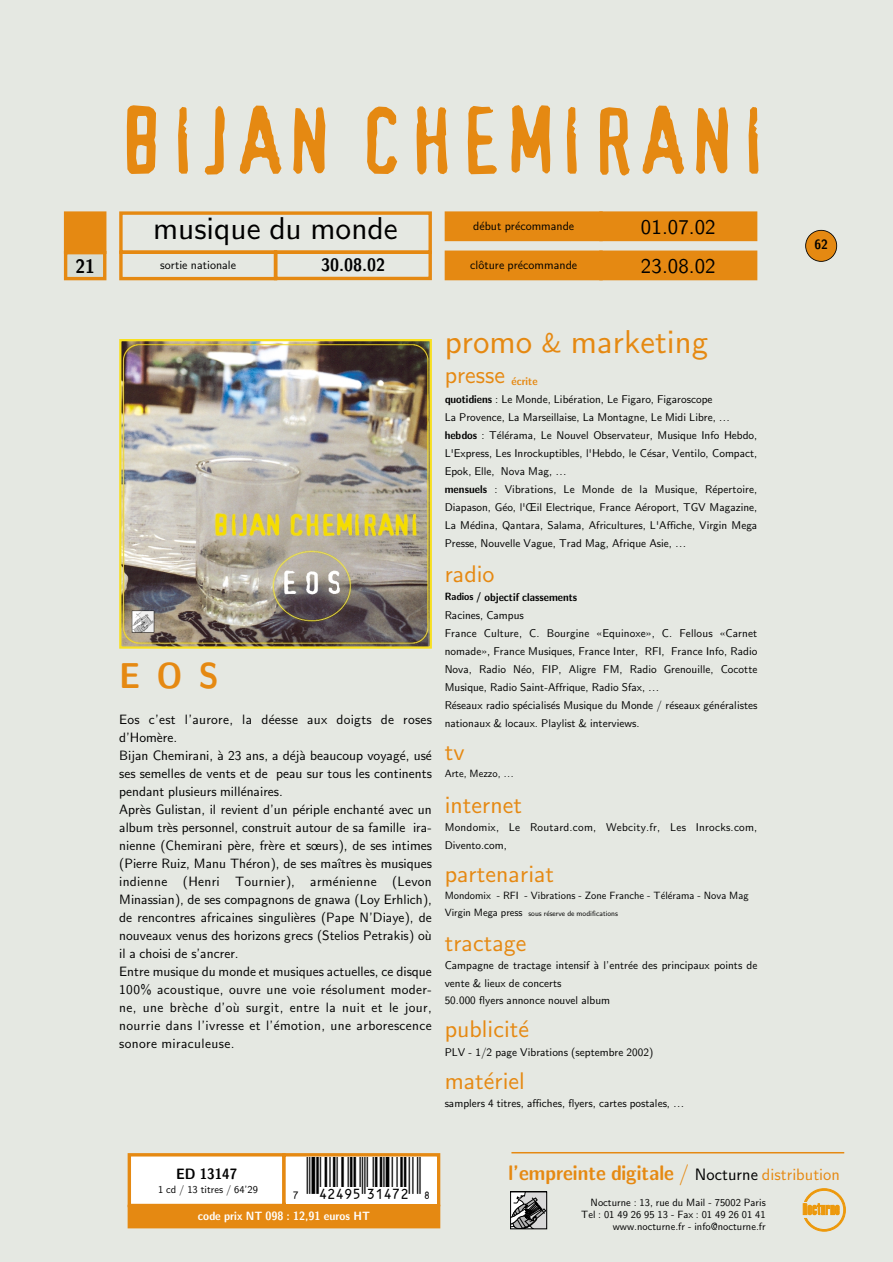
<style>
.page{position:relative;width:893px;height:1262px;background:#fff}
.page>*{position:absolute;margin:0;border:0;box-sizing:border-box;transform-origin:0 0}
.t1{font:90px "Confidential";letter-spacing:.05em;color:#e58912}
.t2{font:45px "Upc P36 Lfz";color:#000}
.t3{font:700 36px "Nova";color:#e58912}
.t4{font:33px "Nova";color:#e58912}
.t5{font:31.5px "Nova";color:#000}
.t6{font:24px "Nova";color:#e58912}
.t7{font:700 21px "Nova";color:#e58912}
.t8{font:21px "Nova";color:#000}
.t9{font:700 19.5px "Nova";color:#000}
.t10{font:700 18px "Nova";color:#000}
.t11{font:700 15px "Nova";color:#000}
.t12{font:13.5px/18px "Nova";color:#000}
.t13{font:700 13.5px "Nova";color:#000}
.t14{font:12px "Nova";color:#000}
.t15{font:700 12px "Nova";color:#fff}
.t16{font:11.25px/18px "Nova";color:#000}
.t17{font:11.25px/17.2px "Nova";letter-spacing:.02em;color:#000}
.t18{font:10.5px/12px "Nova";color:#000;text-align:right}
.t19{font:7.5px "Nova";color:#000}
.s1{font-size:27px}
.s2{font-weight:700;font-size:11.25px}
.s3{font-weight:700}
.s4{font-weight:700;font-size:10.5px}
.s5{font-size:10.5px}
.s6{font-weight:400}
.s7{font-weight:400;font-size:16.5px;color:#000}
.s8{font-weight:400;font-size:16.5px}
</style>
<div class="page">
<div style="left:0;top:0;width:892px;height:1261px;background:#e5e8e2"></div>
<div style="left:66px;top:213px;width:39px;height:39px;background:#e58912"></div>
<div style="left:64px;top:211px;width:42px;height:43px;border:3px solid #e58912"></div>
<div style="left:119px;top:211px;width:313px;height:43px;border:3px solid #e58912"></div>
<svg style="left:119px;top:249px;width:313px;height:32px"></svg>
<div style="left:446px;top:252px;width:155px;height:27px;background:#e58912"></div>
<div style="left:444px;top:250px;width:158px;height:30px;border:3px solid #e58912"></div>
<div style="left:601px;top:252px;width:154px;height:27px;background:#e58912"></div>
<div style="left:599px;top:250px;width:158px;height:30px;border:3px solid #e58912"></div>
<div style="left:446px;top:213px;width:155px;height:26px;background:#e58912"></div>
<div style="left:444px;top:211px;width:158px;height:30px;border:3px solid #e58912"></div>
<div style="left:601px;top:213px;width:154px;height:26px;background:#e58912"></div>
<div style="left:599px;top:211px;width:158px;height:30px;border:3px solid #e58912"></div>
<div style="left:66px;top:253px;width:39px;height:26px;background:#d8ddd4"></div>
<div style="left:64px;top:251px;width:42px;height:29px;border:3px solid #e58912"></div>
<img style="left:122px;top:342px;width:307px;height:303px">
<div style="left:119px;top:339px;width:313px;height:309px;border:2px solid #f8e020"></div>
<div style="left:805px;top:230px;width:31px;height:31px;background:#e58912;border-radius:50%"></div>
<div style="left:805px;top:230px;width:32px;height:32px;border:2px solid #000;border-radius:50%"></div>
<div style="left:129px;top:1154px;width:155px;height:51px;background:#fff"></div>
<div style="left:128px;top:1153px;width:158px;height:54px;border:3px solid #e58912"></div>
<div style="left:282px;top:1153px;width:158px;height:53px;border:3px solid #e58912"></div>
<div style="left:129px;top:1206px;width:309px;height:20px;background:#e58912"></div>
<div style="left:128px;top:1204px;width:312px;height:24px;border:3px solid #e58912"></div>
<svg style="left:802px;top:1188px;width:43px;height:43px"></svg>
<div style="left:286px;top:1157px;width:151px;height:46px;background:#fff"></div>
<svg style="left:512px;top:1193px;width:33px;height:34px"></svg>
<div style="left:510px;top:1191px;width:37px;height:38px;border:1px solid #000"></div>
<hr style="left:511px;top:1152px;width:333px;height:1px;background:#e58912">
<h3 class="t9" style="left:75px;top:259px;width:21px">21</h3>
<h1 class="t1" style="left:119px;top:91px;width:650px">BIJAN CHEMIRANI</h1>
<h3 class="t5" style="left:153px;top:217px;width:246px">musique du monde</h3>
<p class="t14" style="left:160px;top:260px;width:77px">sortie nationale</p>
<h3 class="t10" style="left:321px;top:258px;width:66px">30.08.02</h3>
<p class="t14" style="left:470px;top:260px;width:108px">clôture précommande</p>
<h3 class="t8" style="left:641px;top:258px;width:76px">23.08.02</h3>
<p class="t14" style="left:473px;top:221px;width:103px">début précommande</p>
<h3 class="t8" style="left:641px;top:219px;width:76px">01.07.02</h3>
<h3 class="t3" style="left:119px;top:662px;width:101px">EOS</h3>
<p class="t12" style="left:119px;top:711px;width:314px">Eos c’est l’aurore, la déesse aux doigts de roses d’Homère.<br>Bijan Chemirani, à 23 ans, a déjà beaucoup voyagé, usé ses semelles de vents et de peau sur tous les continents pendant plusieurs millénaires.<br>Après Gulistan, il revient d’un périple enchanté avec un album très personnel, construit autour de sa famille ira&shy;nienne (Chemirani père, frère et sœurs), de ses intimes (Pierre Ruiz, Manu Théron), de ses maîtres ès musiques indienne (Henri Tournier), arménienne (Levon Minassian), de ses compagnons de gnawa (Loy Erhlich), de rencontres africaines singulières (Pape N’Diaye), de nouveaux venus des horizons grecs (Stelios Petrakis) où il a choisi de s’ancrer.<br>Entre musique du monde et musiques actuelles, ce disque 100% acoustique, ouvre une voie résolument moder&shy;ne, une brèche d’où surgit, entre la nuit et le jour, nourrie dans l’ivresse et l’émotion, une arborescence sonore miraculeuse.</p>
<h3 class="t4" style="left:444px;top:329px;width:265px">promo <span class="s1">&amp;</span> marketing</h3>
<h3 class="t6" style="left:444px;top:366px;width:94px">presse <span class="s2">écrite</span></h3>
<p class="t16" style="left:444px;top:391px;width:314px"><span class="s3">quotidiens</span> : Le Monde, Libération, Le Figaro, Figaroscope<br>La Provence, La Marseillaise, La Montagne, Le Midi Libre, … <span class="s3">hebdos</span> : Télérama, Le Nouvel Observateur, Musique Info Hebdo, L'Express, Les Inrockuptibles, l'Hebdo, le César, Ventilo, Compact, Epok, Elle, Nova Mag, …<br><span class="s3">mensuels</span> : Vibrations, Le Monde de la Musique, Répertoire, Diapason, Géo, l'Œil Electrique, France Aéroport, TGV Magazine, La Médina, Qantara, Salama, Africultures, L'Affiche, Virgin Mega Presse, Nouvelle Vague, Trad Mag, Afrique Asie, …</p>
<h3 class="t6" style="left:444px;top:564px;width:51px">radio</h3>
<p class="t16" style="left:444px;top:589px;width:314px"><span class="s4">Radios /</span> <span class="s3">objectif classements<br></span>Racines, Campus<br>France Culture, C. Bourgine «Equinoxe», C. Fellous «Carnet nomade», France Musiques, France Inter, RFI, France Info, Radio Nova, Radio Néo, FIP, Aligre FM, Radio Grenouille, Cocotte Musique, Radio Saint-Affrique, Radio Sfax, …<br>Réseaux radio spécialisés Musique du Monde / réseaux généralistes nationaux &amp; locaux. Playlist &amp; interviews.</p>
<h3 class="t6" style="left:444px;top:743px;width:21px">tv</h3>
<p class="t18" style="left:444px;top:768px;width:71px">Arte, Mezzo, …</p>
<h3 class="t6" style="left:444px;top:795px;width:79px">internet</h3>
<p class="t17" style="left:444px;top:819px;width:314px">Mondomix, Le Routard.com, Webcity.fr, Les Inrocks.com,<br>Divento.com,</p>
<h3 class="t6" style="left:444px;top:864px;width:111px">partenariat</h3>
<p class="t18" style="left:444px;top:890px;width:305px">Mondomix - RFI - Vibrations - Zone Franche - Télérama - Nova Mag</p>
<p class="t19" style="left:444px;top:910px;width:175px"><span class="s5">Virgin Mega press</span> sous réserve de modifications</p>
<h3 class="t6" style="left:444px;top:933px;width:83px">tractage</h3>
<p class="t16" style="left:444px;top:957px;width:314px;line-height:17.2px">Campagne de tractage intensif à l’entrée des principaux points de vente &amp; lieux de concerts<br>50.000 flyers annonce nouvel album</p>
<h3 class="t6" style="left:444px;top:1019px;width:86px">publicité</h3>
<p class="t16" style="left:444px;top:1043px;width:210px">PLV - 1/2 page Vibrations (septembre 2002)</p>
<h3 class="t6" style="left:444px;top:1071px;width:82px">matériel</h3>
<p class="t16" style="left:444px;top:1095px;width:241px">samplers 4 titres, affiches, flyers, cartes postales, …</p>
<p class="t13" style="left:814px;top:240px;width:15px">62</p>
<h2 class="t2" style="left:293px;top:1157px;width:137px">7:+ECEJF=XVY\W}.8</h2>
<h3 class="t7" style="left:508px;top:1165px;width:333px">l’empreinte digitale <span class="s6">/</span> <span class="s7">Nocturne</span> <span class="s8">distribution</span></h3>
<h3 class="t11" style="left:176px;top:1168px;width:63px">ED 13147</h3>
<p class="t18" style="left:158px;top:1183px;width:101px">1 cd / 13 titres / 64’29</p>
<p class="t15" style="left:198px;top:1211px;width:174px">code prix NT 098 : 12,91 euros HT</p>
<p class="t18" style="left:581px;top:1197px;width:186px">Nocturne : 13, rue du Mail - 75002 Paris<br>Tel : 01 49 26 95 13 - Fax : 01 49 26 01 41 www.nocturne.fr - info@nocturne.fr</p>
</div>
